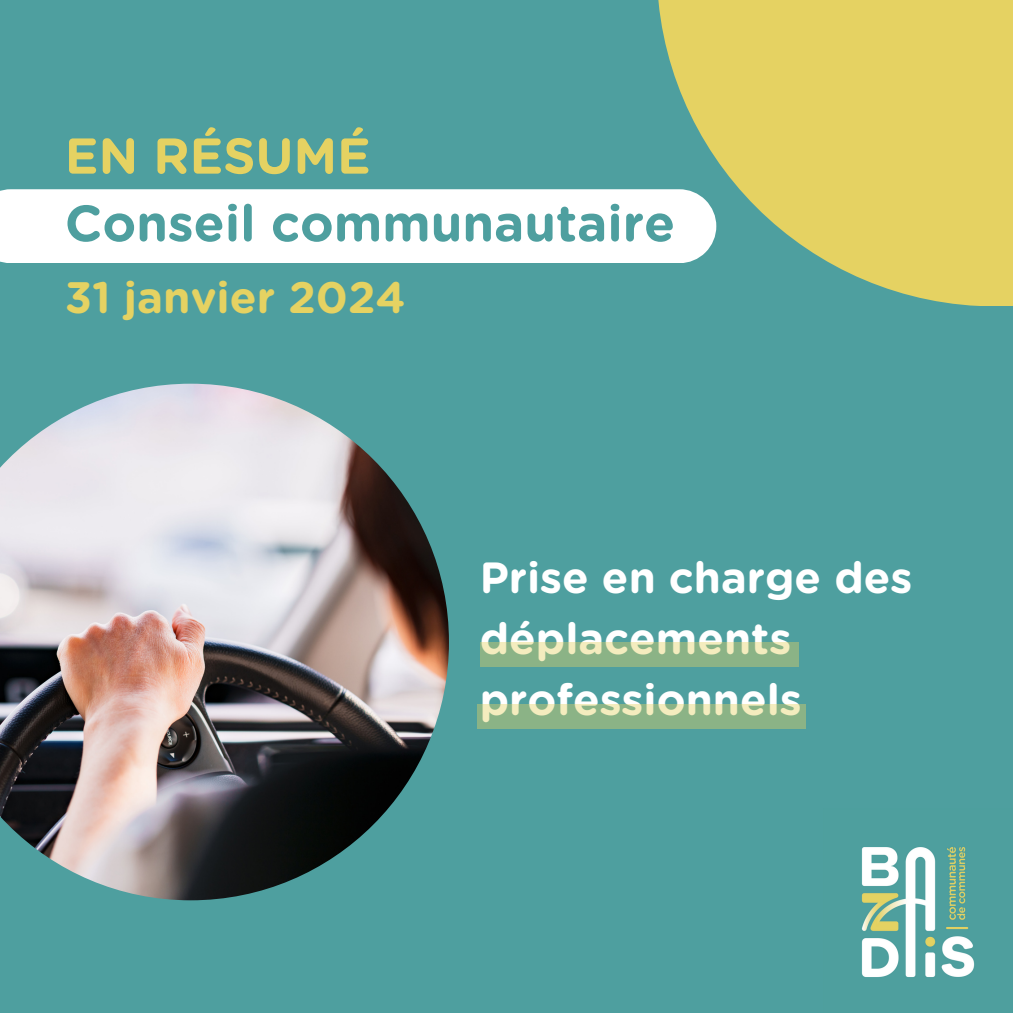
<style>
.page{position:relative;width:1013px;height:1013px;background:#fff}
.page>*{position:absolute;margin:0;border:0;box-sizing:border-box;transform-origin:0 0}
.t1{font:700 50.88px "Gotham Rounded";color:#4e9f9f}
.t2{font:700 50.25px "Gotham Rounded";color:#e5d262}
.t3{font:700 44px "Gotham Rounded";color:#e5d262}
.t4{font:700 43.62px/61px "Gotham Rounded";color:#fff}
</style>
<div class="page">
<div style="left:0;top:0;width:1012px;height:1012px;background:#4e9f9f"></div>
<svg style="left:658px;top:0;width:354px;height:306px;fill:#e5d262"></svg>
<div style="left:0;top:189px;width:716px;height:74px;background:#fff"></div>
<img style="left:0;top:384px;width:449px;height:516px">
<img style="left:861px;top:847px;width:114px;height:130px">
<div style="left:479px;top:642px;width:319px;height:25px;background:#8bb386"></div>
<div style="left:477px;top:704px;width:328px;height:25px;background:#8bb386"></div>
<p class="t2" style="left:65px;top:133px;width:307px">EN RÉSUMÉ</p>
<p class="t1" style="left:65px;top:200px;width:612px">Conseil communautaire</p>
<p class="t3" style="left:65px;top:278px;width:342px">31 janvier 2024</p>
<h1 class="t4" style="left:479px;top:549px;width:434px">Prise en charge des déplacements professionnels</h1>
</div>
